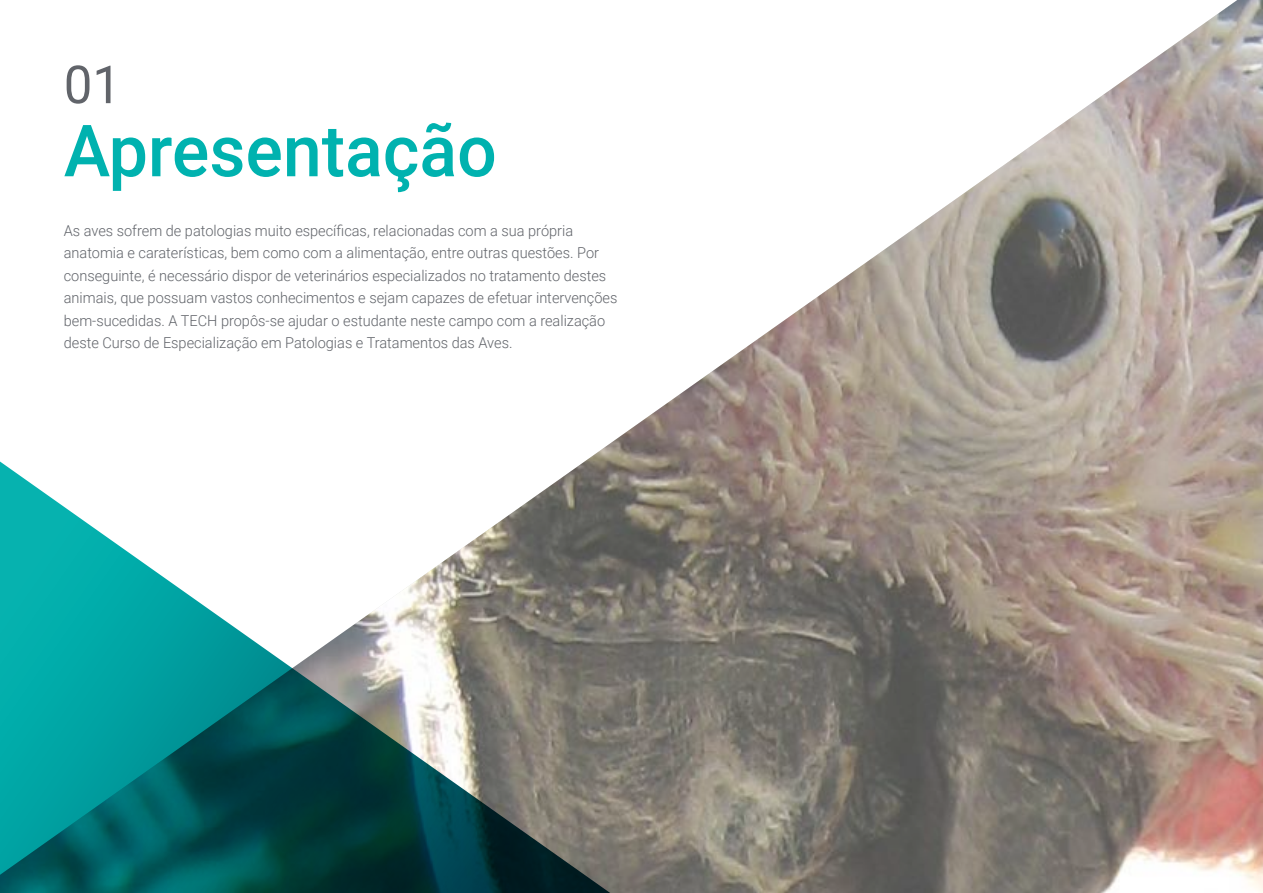
<style>
.page{position:relative;width:1263px;height:893px;background:#fff}
.page>*{position:absolute;margin:0;border:0;box-sizing:border-box;transform-origin:0 0}
.t1{font:500 72px "Roboto";color:#00b2af}
.t2{font:52.5px "Roboto";color:#61646a}
.t3{font:300 15px/22.5px "Roboto";color:#61646a}
</style>
<div class="page">
<img style="left:606px;top:0;width:657px;height:893px">
<svg style="left:0;top:446px;width:640px;height:447px"></svg>
<h2 class="t2" style="left:64px;top:48px;width:59px">01</h2>
<h1 class="t1" style="left:64px;top:100px;width:435px">Apresentação</h1>
<p class="t3" style="left:64px;top:218px;width:555px">As aves sofrem de patologias muito específicas, relacionadas com a sua própria anatomia e caraterísticas, bem como com a alimentação, entre outras questões. Por conseguinte, é necessário dispor de veterinários especializados no tratamento destes animais, que possuam vastos conhecimentos e sejam capazes de efetuar intervenções bem-sucedidas. A TECH propôs-se ajudar o estudante neste campo com a realização deste Curso de Especialização em Patologias e Tratamentos das Aves.</p>
</div>
